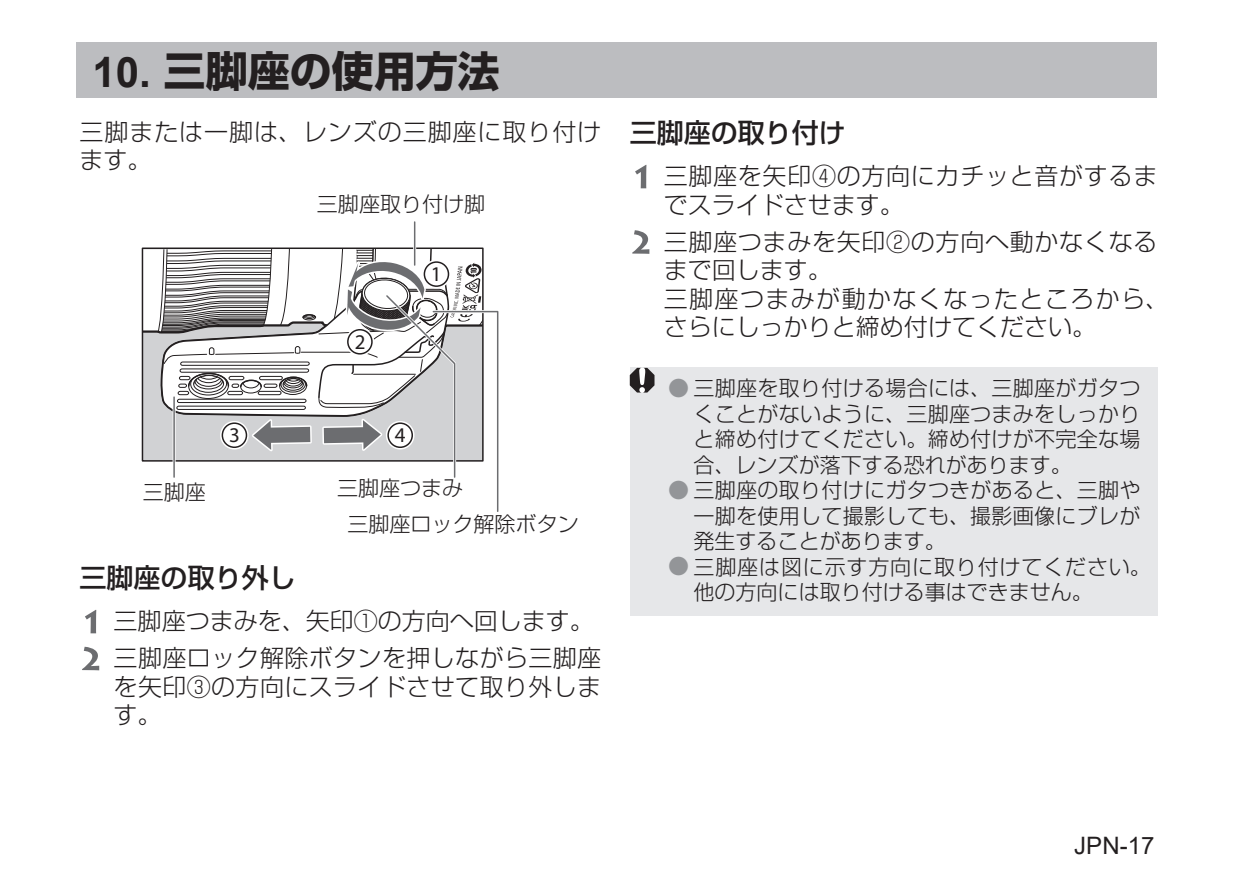
<style>
.page{position:relative;width:1234px;height:893px;background:#fff}
.page>*{position:absolute;margin:0;border:0;box-sizing:border-box;transform-origin:0 0}
.t1{font:700 42px "Shin Go Pro";color:#231f20}
.t2{font:500 27px "Shin Go Pro";color:#231f20}
.t3{font:300 24px/28.5px "Shin Go Pro";letter-spacing:.015em;color:#231f20}
.t4{font:300 24px/28.5px "Shin Go Pro";letter-spacing:.04em;color:#231f20}
.t5{font:24px "Arial";color:#231f20}
.t6{font:300 21px/25.5px "Shin Go Pro";letter-spacing:.015em;color:#231f20;text-align:justify}
.t7{font:300 21px/25.5px "Shin Go Pro";letter-spacing:.04em;color:#231f20}
.t8{font:21px "Myriad Pro";color:#231f20}
.s1{font-family:"Arial"}
.s2{color:#939598}
</style>
<div class="page">
<div style="left:77px;top:43px;width:1080px;height:55px;background:#bcbdc0"></div>
<svg style="left:85px;top:610px;width:11px;height:23px"></svg>
<svg style="left:82px;top:647px;width:17px;height:23px"></svg>
<div style="left:629px;top:367px;width:528px;height:248px;background:#e6e7e9"></div>
<svg style="left:629px;top:368px;width:25px;height:25px"></svg>
<svg style="left:635px;top:165px;width:11px;height:23px"></svg>
<svg style="left:632px;top:230px;width:17px;height:24px"></svg>
<svg style="left:145px;top:330px;width:12px;height:88px"></svg>
<svg style="left:157px;top:247px;width:342px;height:265px"></svg>
<hr style="left:173px;top:397px;width:2px;height:80px;background:#6c6d70">
<hr style="left:413px;top:222px;width:3px;height:43px;background:#fff">
<hr style="left:414px;top:222px;width:1px;height:43px;background:#6c6d70">
<h1 class="t1" style="left:92px;top:38px;width:409px"><span class="s1">10.</span> 三脚座の使用方法</h1>
<p class="t4" style="left:80px;top:115px;width:523px">三脚または一脚は、レンズの三脚座に取り付けます。</p>
<p class="t6" style="left:317px;top:189px;width:169px">三脚座取り付け脚</p>
<p class="t8" style="left:354px;top:329px;width:12px">2</p>
<p class="t8" style="left:430px;top:261px;width:12px">1</p>
<p class="t8" style="left:229px;top:422px;width:12px">3</p>
<p class="t8" style="left:395px;top:422px;width:12px">4</p>
<p class="t6" style="left:143px;top:477px;width:65px">三脚座</p>
<p class="t6" style="left:347px;top:468px;width:232px;line-height:35.7px;text-indent:-11px">三脚座つまみ<br>三脚座ロック解除ボタン</p>
<p class="t2" style="left:80px;top:555px;width:218px">三脚座の取り外し</p>
<p class="t3" style="left:114px;top:600px;width:489px;line-height:36.9px">三脚座つまみを、矢印①の方向へ回します。三脚座ロック解除ボタンを押しながら三脚座</p>
<p class="t3" style="left:114px;top:670px;width:489px">を矢印③の方向にスライドさせて取り外します。</p>
<p class="t2" style="left:629px;top:110px;width:217px">三脚座の取り付け</p>
<p class="t3" style="left:663px;top:159px;width:495px">三脚座を矢印④の方向にカチッと音がするまでスライドさせます。</p>
<p class="t3" style="left:663px;top:225px;width:507px">三脚座つまみを矢印②の方向へ動かなくなるまで回します。<br>三脚座つまみが動かなくなったところから、さらにしっかりと締め付けてください。</p>
<p class="t6" style="left:693px;top:373px;width:448px;text-indent:-26px"><span class="s2">●</span> 三脚座を取り付ける場合には、三脚座がガタつくことがないように、三脚座つまみをしっかりと締め付けてください。締め付けが不完全な場合、レンズが落下する恐れがあります。</p>
<p class="t6" style="left:693px;top:475px;width:448px;text-indent:-26px"><span class="s2">●</span> 三脚座の取り付けにガタつきがあると、三脚や一脚を使用して撮影しても、撮影画像にブレが発生することがあります。</p>
<p class="t7" style="left:693px;top:551px;width:458px;text-indent:-26px"><span class="s2">●</span> 三脚座は図に示す方向に取り付けてください。他の方向には取り付ける事はできません。</p>
<p class="t5" style="left:1074px;top:829px;width:82px">JPN-17</p>
</div>
